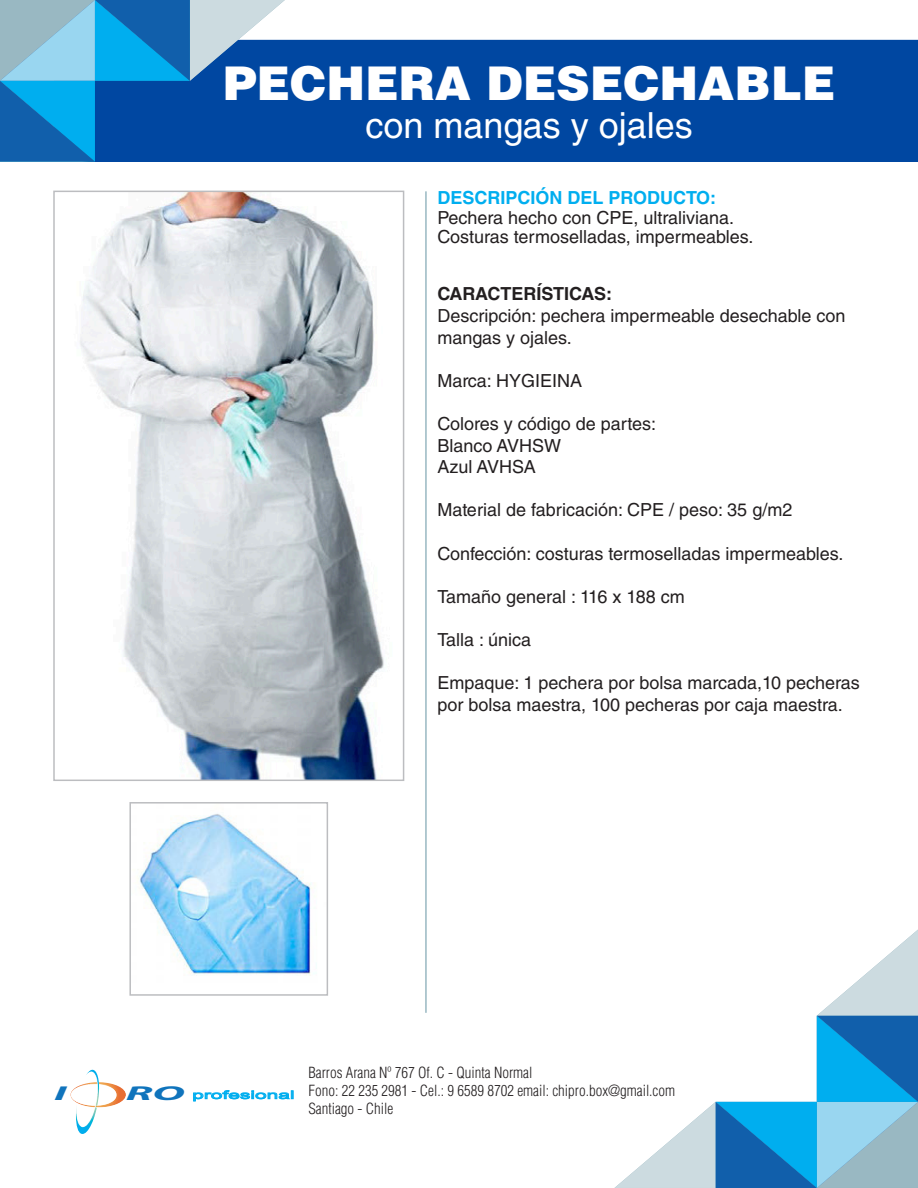
<style>
.page{position:relative;width:918px;height:1188px;background:#fff}
.page>*{position:absolute;margin:0;border:0;box-sizing:border-box;transform-origin:0 0}
.t1{font:900 46.5px "Helvetica LT Std";color:#fff}
.t2{font:36px "Helvetica LT Std";color:#fff}
.t3{font:italic 700 20.1px "Myriad Pro";color:#1074bc;scale:2.29 1}
.t4{font:18px/21.6px "Helvetica LT Std";color:#231f20}
.t5{font:700 18px "Helvetica LT Std";color:#00aeef}
.t6{font:700 18px "Helvetica LT Std";color:#231f20}
.t7{font:300 condensed 15px "Helvetica LT Std";color:#231f20}
.t8{font:11.1px "Arial Narrow";color:#00aeef;scale:2.29 1}
.s1{font-family:"Myriad Pro";font-weight:700;font-style:italic;font-size:20.1px;color:#1074bc}
</style>
<div class="page">
<div style="left:285px;top:40px;width:633px;height:122px;background:#0047a1"></div>
<svg style="left:0;top:0;width:285px;height:162px;background:#3281c0"></svg>
<svg style="left:614px;top:930px;width:304px;height:258px"></svg>
<img style="left:99px;top:1085px;width:17px;height:7px">
<img style="left:76px;top:1072px;width:23px;height:62px">
<svg style="left:193px;top:1090px;width:101px;height:11px"></svg>
<hr style="left:425px;top:191px;width:2px;height:822px;background:#99b8c2">
<img style="left:80px;top:194px;width:304px;height:584px">
<div style="left:53px;top:191px;width:351px;height:590px;border:2px solid #bcbdc0"></div>
<img style="left:138px;top:813px;width:179px;height:163px">
<div style="left:129px;top:802px;width:199px;height:194px;border:2px solid #bcbdc0"></div>
<p class="t1" style="left:223px;top:53px;width:614px">PECHERA DESECHABLE</p>
<p class="t2" style="left:365px;top:104px;width:329px">con mangas y ojales</p>
<p class="t5" style="left:437px;top:187px;width:280px">DESCRIPCIÓN DEL PRODUCTO:</p>
<p class="t4" style="left:437px;top:207px;width:298px">Pechera hecho con CPE, ultraliviana.</p>
<p class="t4" style="left:437px;top:226px;width:318px">Costuras termoselladas, impermeables.</p>
<p class="t6" style="left:437px;top:283px;width:176px">CARACTERÍSTICAS:</p>
<p class="t4" style="left:437px;top:305px;width:410px">Descripción: pechera impermeable desechable con mangas y ojales.</p>
<p class="t4" style="left:437px;top:370px;width:146px">Marca: HYGIEINA</p>
<p class="t4" style="left:437px;top:413px;width:220px">Colores y código de partes:</p>
<p class="t4" style="left:437px;top:434px;width:125px">Blanco AVHSW</p>
<p class="t4" style="left:437px;top:456px;width:100px">Azul AVHSA</p>
<p class="t4" style="left:437px;top:499px;width:356px">Material de fabricación: CPE / peso: 35 g/m2</p>
<p class="t4" style="left:437px;top:542px;width:408px">Confección: costuras termoselladas impermeables.</p>
<p class="t4" style="left:437px;top:586px;width:249px">Tamaño general : 116 x 188 cm</p>
<p class="t4" style="left:437px;top:629px;width:95px">Talla : única</p>
<p class="t4" style="left:437px;top:672px;width:424px">Empaque: 1 pechera por bolsa marcada,10 pecheras por bolsa maestra, 100 pecheras por caja maestra.</p>
<p class="t3" style="left:54px;top:1081px;width:7px">I</p>
<p class="t8" style="left:126px;top:1087px;width:75px"><span class="s1">RO</span> profesional</p>
<p class="t7" style="left:308px;top:1063px;width:225px">Barros Arana Nº 767 Of. C - Quinta Normal</p>
<p class="t7" style="left:308px;top:1081px;width:368px">Fono: 22 235 2981 - Cel.: 9 6589 8702 email: chipro.box@gmail.com</p>
<p class="t7" style="left:308px;top:1099px;width:86px">Santiago - Chile</p>
</div>
